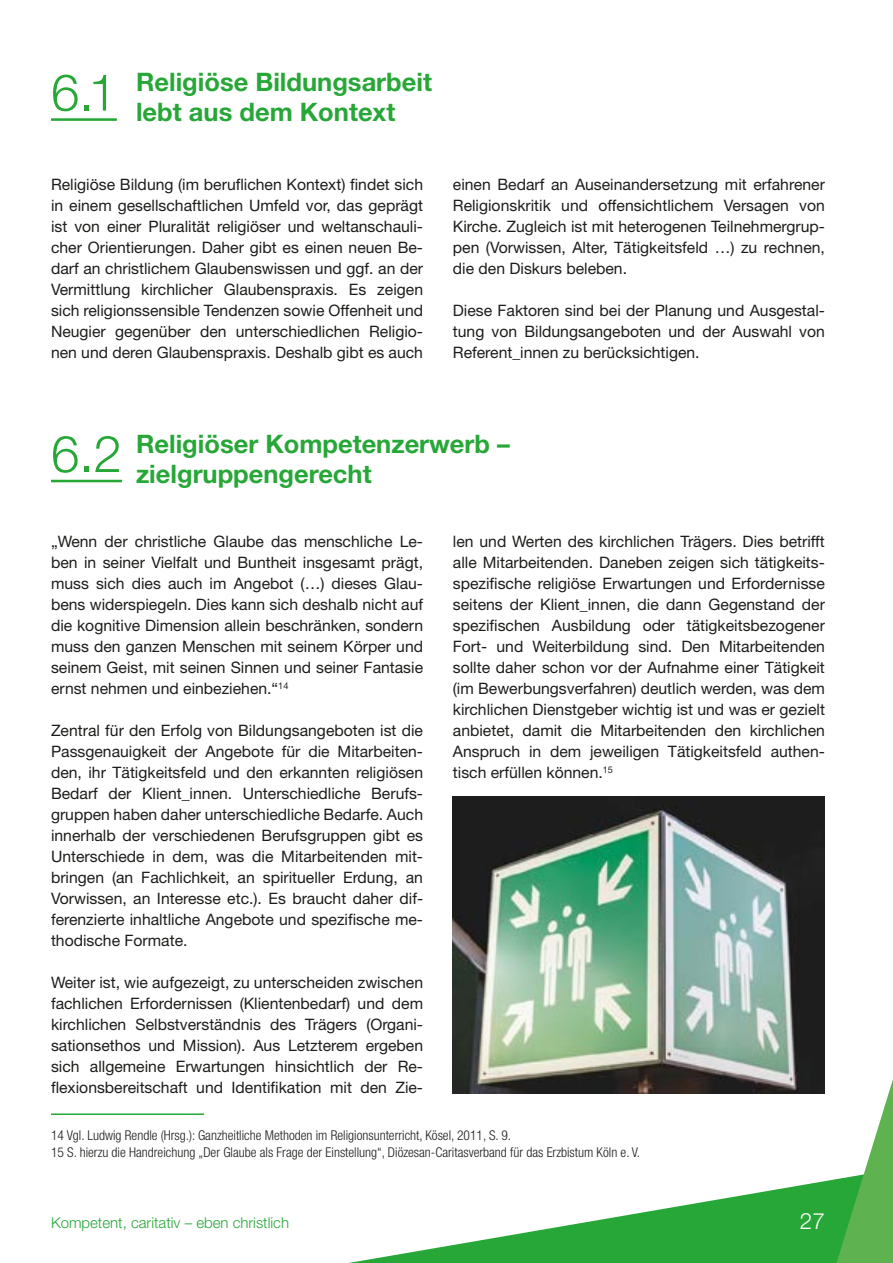
<style>
.page{position:relative;width:893px;height:1263px;background:#fff}
.page>*{position:absolute;margin:0;border:0;box-sizing:border-box;transform-origin:0 0}
.t1{font:700 25.5px/30px "Helvetica Neue LT";color:#27a737}
.t2{font:300 22.5px "Helvetica Neue LT";color:#fff}
.t3{font:15.75px/21px "Helvetica Neue LT";color:#1d1d1b;text-align:justify}
.t4{font:300 15px "Helvetica Neue LT";color:#27a737}
.t5{font:300 condensed 13.5px/16.2px "Helvetica Neue LT";color:#1d1d1b}
.s1{font-weight:300;font-size:51px}
</style>
<div class="page">
<hr style="left:51px;top:118px;width:66px;height:3px;background:#27a737">
<hr style="left:51px;top:480px;width:71px;height:2px;background:#27a737">
<hr style="left:51px;top:1113px;width:153px;height:2px;background:#27a737">
<img style="left:453px;top:796px;width:372px;height:297px">
<svg style="left:349px;top:1179px;width:484px;height:84px"></svg>
<svg style="left:833px;top:1079px;width:60px;height:184px"></svg>
<h1 class="t1" style="left:136px;top:66px;width:297px;text-indent:-85px"><span class="s1">6.1</span> Religiöse Bildungsarbeit lebt aus dem Kontext</h1>
<p class="t3" style="left:51px;top:174px;width:374px">Religiöse Bildung (im beruflichen Kontext) findet sich in einem gesellschaftlichen Umfeld vor, das geprägt ist von einer Pluralität religiöser und weltanschauli&shy;cher Orientierungen. Daher gibt es einen neuen Be&shy;darf an christlichem Glaubenswissen und ggf. an der Vermittlung kirchlicher Glaubenspraxis. Es zeigen sich religionssensible Tendenzen sowie Offenheit und Neugier gegenüber den unterschiedlichen Religio&shy;nen und deren Glaubenspraxis. Deshalb gibt es auch</p>
<p class="t3" style="left:453px;top:174px;width:374px">einen Bedarf an Auseinandersetzung mit erfahrener Religionskritik und offensichtlichem Versagen von Kirche. Zugleich ist mit heterogenen Teilnehmergrup&shy;pen (Vorwissen, Alter, Tätigkeitsfeld …) zu rechnen, die den Diskurs beleben.</p>
<p class="t3" style="left:453px;top:300px;width:374px">Diese Faktoren sind bei der Planung und Ausgestal&shy;tung von Bildungsangeboten und der Auswahl von Referent_innen zu berücksichtigen.</p>
<h1 class="t1" style="left:136px;top:428px;width:375px;text-indent:-85px"><span class="s1">6.2</span> Religiöser Kompetenzerwerb – zielgruppengerecht</h1>
<p class="t3" style="left:51px;top:531px;width:374px">„Wenn der christliche Glaube das menschliche Le&shy;ben in seiner Vielfalt und Buntheit insgesamt prägt, muss sich dies auch im Angebot (…) dieses Glau&shy;bens widerspiegeln. Dies kann sich deshalb nicht auf die kognitive Dimension allein beschränken, sondern muss den ganzen Menschen mit seinem Körper und seinem Geist, mit seinen Sinnen und seiner Fantasie ernst nehmen und einbeziehen.“<sup>14</sup></p>
<p class="t3" style="left:51px;top:720px;width:374px">Zentral für den Erfolg von Bildungsangeboten ist die Passgenauigkeit der Angebote für die Mitarbeiten&shy;den, ihr Tätigkeitsfeld und den erkannten religiösen Bedarf der Klient_innen. Unterschiedliche Berufs&shy;gruppen haben daher unterschiedliche Bedarfe. Auch innerhalb der verschiedenen Berufsgruppen gibt es Unterschiede in dem, was die Mitarbeitenden mit&shy;bringen (an Fachlichkeit, an spiritueller Erdung, an Vorwissen, an Interesse etc.). Es braucht daher dif&shy;ferenzierte inhaltliche Angebote und spezifische me&shy;thodische Formate.</p>
<p class="t3" style="left:51px;top:972px;width:374px">Weiter ist, wie aufgezeigt, zu unterscheiden zwischen fachlichen Erfordernissen (Klientenbedarf) und dem kirchlichen Selbstverständnis des Trägers (Organi&shy;sationsethos und Mission). Aus Letzterem ergeben sich allgemeine Erwartungen hinsichtlich der Re&shy;flexionsbereitschaft und Identifikation mit den Zie-</p>
<p class="t3" style="left:453px;top:531px;width:374px">len und Werten des kirchlichen Trägers. Dies betrifft alle Mitarbeitenden. Daneben zeigen sich tätigkeits&shy;spezifische religiöse Erwartungen und Erfordernisse seitens der Klient_innen, die dann Gegenstand der spezifischen Ausbildung oder tätigkeitsbezogener Fort- und Weiterbildung sind. Den Mitarbeitenden sollte daher schon vor der Aufnahme einer Tätigkeit (im Bewerbungsverfahren) deutlich werden, was dem kirchlichen Dienstgeber wichtig ist und was er gezielt anbietet, damit die Mitarbeitenden den kirchlichen Anspruch in dem jeweiligen Tätigkeitsfeld authen&shy;tisch erfüllen können.<sup>15</sup></p>
<p class="t5" style="left:51px;top:1127px;width:590px">14 Vgl. Ludwig Rendle (Hrsg.): Ganzheitliche Methoden im Religionsunterricht, Kösel, 2011, S. 9.<br>15 S. hierzu die Handreichung „Der Glaube als Frage der Einstellung“, Diözesan-Caritasverband für das Erzbistum Köln e. V.</p>
<p class="t4" style="left:51px;top:1213px;width:240px">Kompetent, caritativ – eben christlich</p>
<h2 class="t2" style="left:800px;top:1207px;width:27px">27</h2>
</div>
